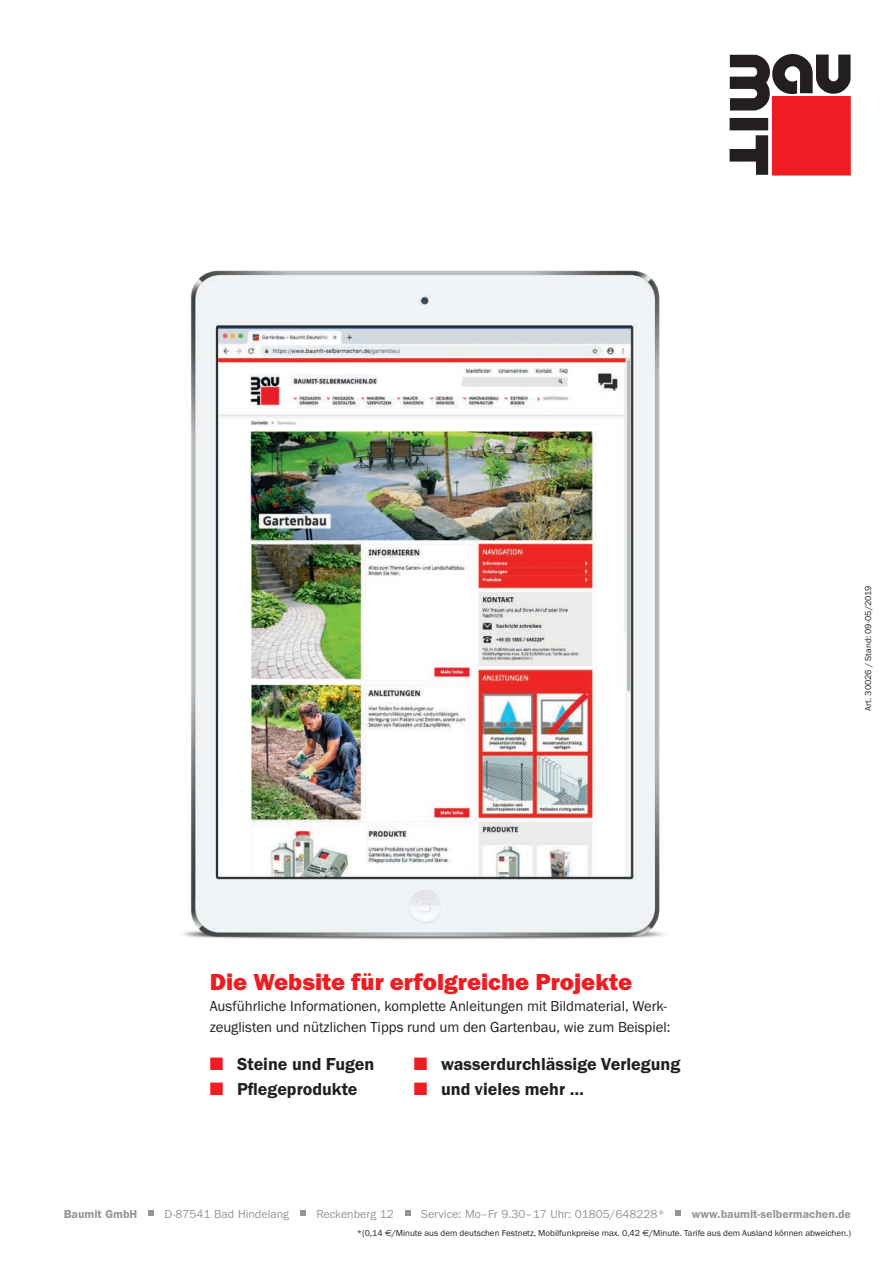
<style>
.page{position:relative;width:893px;height:1263px;background:#fff}
.page>*{position:absolute;margin:0;border:0;box-sizing:border-box;transform-origin:0 0}
.t1{font:24px "BM Franklin Gothic URW Hea";color:#ee1d23}
.t2{font:18px "BM Franklin Gothic URW Dem";color:#231f20}
.t3{font:15px/21px "BM Franklin Gothic URW Boo";color:#231f20}
.t4{font:12px "BM Franklin Gothic URW Boo";color:#939598}
.t5{font:12px "BM Franklin Gothic URW Dem";color:#939598}
.t6{font:9px "BM Franklin Gothic URW Boo";color:#231f20}
.s1{color:#ee1d23}
.s2{font-family:"Euro Sans"}
</style>
<div class="page">
<img style="left:182px;top:270px;width:483px;height:670px">
<svg style="left:148px;top:1211px;width:6px;height:5px"></svg>
<svg style="left:300px;top:1211px;width:5px;height:5px"></svg>
<svg style="left:405px;top:1211px;width:5px;height:5px"></svg>
<svg style="left:676px;top:1211px;width:5px;height:5px"></svg>
<div style="left:730px;top:118px;width:38px;height:12px;background:#231f20"></div>
<svg style="left:730px;top:135px;width:38px;height:40px"></svg>
<div style="left:772px;top:97px;width:78px;height:78px;background:#ee1d23"></div>
<svg style="left:730px;top:54px;width:120px;height:57px"></svg>
<p class="t6" style="left:862px;top:711px;width:127px;rotate:-90deg">Art. 30026 / Stand: 09-05/2019</p>
<h1 class="t1" style="left:210px;top:966px;width:424px">Die Website für erfolgreiche Projekte</h1>
<h3 class="t3" style="left:210px;top:996px;width:462px">Ausführliche Informationen, komplette Anleitungen mit Bildmaterial, Werk&shy;zeuglisten und nützlichen Tipps rund um den Gartenbau, wie zum Beispiel:</h3>
<h2 class="t2" style="left:210px;top:1052px;width:166px"><span class="s1">■</span> Steine und Fugen</h2>
<h2 class="t2" style="left:414px;top:1052px;width:268px"><span class="s1">■</span> wasserdurchlässige Verlegung</h2>
<h2 class="t2" style="left:210px;top:1078px;width:149px"><span class="s1">■</span> Pflegeprodukte</h2>
<h2 class="t2" style="left:414px;top:1078px;width:172px"><span class="s1">■</span> und vieles mehr …</h2>
<h3 class="t5" style="left:64px;top:1206px;width:75px">Baumit GmbH</h3>
<h3 class="t4" style="left:165px;top:1206px;width:126px">D-87541 Bad Hindelang</h3>
<h3 class="t4" style="left:316px;top:1206px;width:79px">Reckenberg 12</h3>
<h3 class="t4" style="left:421px;top:1206px;width:245px">Service: Mo–Fr 9.30–17 Uhr: 01805/648228*</h3>
<h3 class="t5" style="left:692px;top:1206px;width:160px">www.baumit-selbermachen.de</h3>
<p class="t6" style="left:357px;top:1227px;width:496px">*(0,14 <span class="s2">e</span>/Minute aus dem deutschen Festnetz, Mobilfunkpreise max. 0,42 <span class="s2">e</span>/Minute. Tarife aus dem Ausland können abweichen.)</p>
</div>
